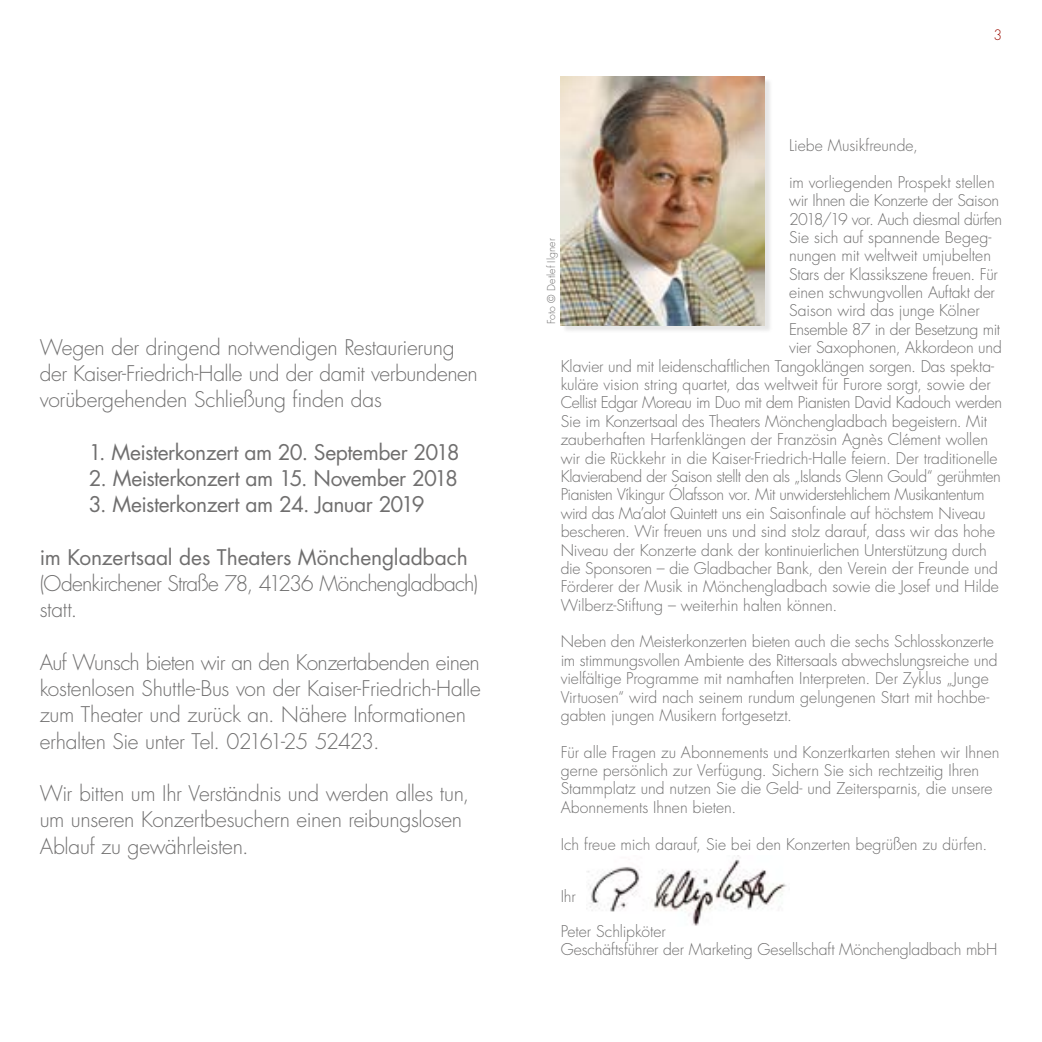
<style>
.page{position:relative;width:1042px;height:1042px;background:#fff}
.page>*{position:absolute;margin:0;border:0;box-sizing:border-box;transform-origin:0 0}
.t1{font:300 21px/26.2px "Futura";letter-spacing:-.02em;color:#706f6f}
.t2{font:21px "Futura";letter-spacing:-.02em;color:#706f6f}
.t3{font:300 15.75px/18.4px "Futura";letter-spacing:-.005em;color:#706f6f}
.t4{font:300 15.75px "Futura";letter-spacing:-.025em;color:#706f6f}
.t5{font:300 15.75px "Futura";letter-spacing:-.03em;color:#706f6f}
.t6{font:300 14px "Futura";color:#9c1006}
.t7{font:300 10.5px "Futura";letter-spacing:.015em;color:#706f6f}
</style>
<div class="page">
<img style="left:586px;top:856px;width:201px;height:70px">
<div style="left:562px;top:79px;width:210px;height:254px;background:#000;opacity:.1"></div>
<img style="left:561px;top:77px;width:203px;height:248px">
<h1 class="t1" style="left:40px;top:334px;width:440px">Wegen der dringend notwendigen Restaurierung der Kaiser-Friedrich-Halle und der damit verbundenen vorübergehenden Schließung finden das</h1>
<h1 class="t2" style="left:89px;top:438px;width:372px">1. Meisterkonzert am 20. September 2018</h1>
<h1 class="t2" style="left:89px;top:464px;width:371px">2. Meisterkonzert am 15. November 2018</h1>
<h1 class="t2" style="left:89px;top:490px;width:337px">3. Meisterkonzert am 24. Januar 2019</h1>
<h1 class="t2" style="left:40px;top:543px;width:430px">im Konzertsaal des Theaters Mönchengladbach</h1>
<h1 class="t1" style="left:40px;top:570px;width:440px">(Odenkirchener Straße 78, 41236 Mönchengladbach) statt.</h1>
<h1 class="t1" style="left:40px;top:649px;width:443px">Auf Wunsch bieten wir an den Konzertabenden einen kostenlosen Shuttle-Bus von der Kaiser-Friedrich-Halle zum Theater und zurück an. Nähere Informationen erhalten Sie unter Tel. 02161-25 52423.</h1>
<h1 class="t1" style="left:40px;top:780px;width:431px">Wir bitten um Ihr Verständnis und werden alles tun, um unseren Konzertbesuchern einen reibungslosen<br>Ablauf zu gewährleisten.</h1>
<p class="t6" style="left:993px;top:26px;width:10px">3</p>
<p class="t3" style="left:789px;top:136px;width:130px">Liebe Musikfreunde,</p>
<p class="t3" style="left:789px;top:173px;width:207px">im vorliegenden Prospekt stellen</p>
<p class="t3" style="left:789px;top:191px;width:211px">wir Ihnen die Konzerte der Saison</p>
<p class="t5" style="left:789px;top:209px;width:215px">2018/19 vor. Auch diesmal dürfen</p>
<p class="t3" style="left:789px;top:228px;width:204px">Sie sich auf spannende Begeg-</p>
<p class="t3" style="left:789px;top:247px;width:203px">nungen mit weltweit umjubelten</p>
<p class="t3" style="left:789px;top:265px;width:210px">Stars der Klassikszene freuen. Für</p>
<p class="t3" style="left:789px;top:283px;width:207px">einen schwungvollen Auftakt der</p>
<p class="t3" style="left:789px;top:302px;width:192px">Saison wird das junge Kölner</p>
<p class="t3" style="left:789px;top:320px;width:212px">Ensemble 87 in der Besetzung mit</p>
<p class="t3" style="left:789px;top:338px;width:214px">vier Saxophonen, Akkordeon und</p>
<p class="t3" style="left:561px;top:357px;width:435px">Klavier und mit leidenschaftlichen Tangoklängen sorgen. Das spekta-</p>
<p class="t3" style="left:561px;top:375px;width:432px">kuläre vision string quartet, das weltweit für Furore sorgt, sowie der</p>
<p class="t4" style="left:561px;top:392px;width:443px">Cellist Edgar Moreau im Duo mit dem Pianisten David Kadouch werden</p>
<p class="t3" style="left:561px;top:412px;width:428px">Sie im Konzertsaal des Theaters Mönchengladbach begeistern. Mit</p>
<p class="t3" style="left:561px;top:430px;width:429px">zauberhaften Harfenklängen der Französin Agnès Clément wollen</p>
<p class="t3" style="left:561px;top:449px;width:438px">wir die Rückkehr in die Kaiser-Friedrich-Halle feiern. Der traditionelle</p>
<p class="t4" style="left:561px;top:466px;width:441px">Klavierabend der Saison stellt den als „Islands Glenn Gould“ gerühmten</p>
<p class="t5" style="left:561px;top:484px;width:425px">Pianisten Víkingur Ólafsson vor. Mit unwiderstehlichem Musikantentum</p>
<p class="t3" style="left:561px;top:504px;width:426px">wird das Ma’alot Quintett uns ein Saisonfinale auf höchstem Niveau</p>
<p class="t3" style="left:561px;top:522px;width:436px">bescheren. Wir freuen uns und sind stolz darauf, dass wir das hohe</p>
<p class="t3" style="left:561px;top:541px;width:428px">Niveau der Konzerte dank der kontinuierlichen Unterstützung durch</p>
<p class="t3" style="left:561px;top:559px;width:439px">die Sponsoren – die Gladbacher Bank, den Verein der Freunde und</p>
<p class="t3" style="left:561px;top:577px;width:440px">Förderer der Musik in Mönchengladbach sowie die Josef und Hilde</p>
<p class="t3" style="left:561px;top:596px;width:278px">Wilberz-Stiftung – weiterhin halten können.</p>
<p class="t3" style="left:561px;top:633px;width:438px">Neben den Meisterkonzerten bieten auch die sechs Schlosskonzerte im stimmungsvollen Ambiente des Rittersaals abwechslungsreiche und vielfältige Programme mit namhaften Interpreten. Der Zyklus „Junge Virtuosen“ wird nach seinem rundum gelungenen Start mit hochbe&shy;gabten jungen Musikern fortgesetzt.</p>
<p class="t3" style="left:561px;top:743px;width:440px">Für alle Fragen zu Abonnements und Konzertkarten stehen wir Ihnen gerne persönlich zur Verfügung. Sichern Sie sich rechtzeitig Ihren Stammplatz und nutzen Sie die Geld- und Zeitersparnis, die unsere Abonnements Ihnen bieten.</p>
<p class="t3" style="left:561px;top:835px;width:428px">Ich freue mich darauf, Sie bei den Konzerten begrüßen zu dürfen.</p>
<p class="t3" style="left:561px;top:887px;width:17px">Ihr</p>
<p class="t3" style="left:561px;top:923px;width:438px;line-height:17.5px">Peter Schlipköter<br>Geschäftsführer der Marketing Gesellschaft Mönchengladbach mbH</p>
<p class="t7" style="left:544px;top:324px;width:88px;rotate:-90deg">Foto © Detlef Ilgner</p>
</div>
